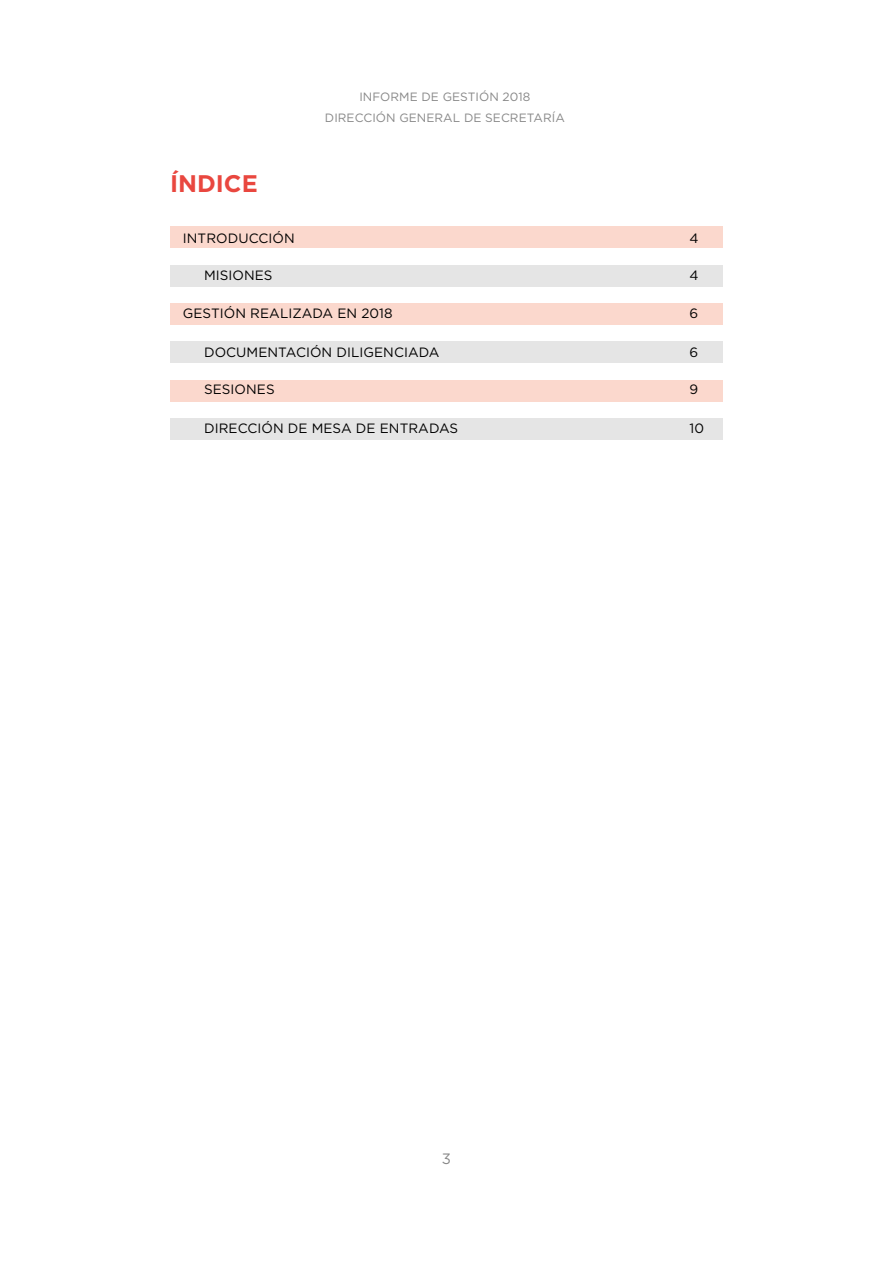
<style>
.page{position:relative;width:893px;height:1263px;background:#fff}
.page>*{position:absolute;margin:0;border:0;box-sizing:border-box;transform-origin:0 0}
.t1{font:700 24px "Gotham";color:#e9473f}
.t2{font:15px "Gotham";color:#878787}
.t3{font:13.5px "Gotham";letter-spacing:.005em;color:#000}
.t4{font:12px/21px "Gotham";letter-spacing:.005em;color:#878787;text-align:center}
</style>
<div class="page">
<div style="left:170px;top:265px;width:553px;height:22px;background:#e5e5e5"></div>
<div style="left:170px;top:341px;width:553px;height:22px;background:#e5e5e5"></div>
<div style="left:170px;top:418px;width:553px;height:22px;background:#e5e5e5"></div>
<div style="left:170px;top:226px;width:553px;height:22px;background:#fbd8cd"></div>
<div style="left:170px;top:303px;width:553px;height:22px;background:#fbd8cd"></div>
<div style="left:170px;top:380px;width:553px;height:22px;background:#fbd8cd"></div>
<p class="t4" style="left:325px;top:86px;width:241px">INFORME DE GESTIÓN 2018<br>DIRECCIÓN GENERAL DE SECRETARÍA</p>
<h1 class="t1" style="left:170px;top:167px;width:89px">ÍNDICE</h1>
<p class="t3" style="left:183px;top:229px;width:113px">INTRODUCCIÓN</p>
<p class="t3" style="left:204px;top:267px;width:70px">MISIONES</p>
<p class="t3" style="left:183px;top:304px;width:211px">GESTIÓN REALIZADA EN 2018</p>
<p class="t3" style="left:204px;top:343px;width:237px">DOCUMENTACIÓN DILIGENCIADA</p>
<p class="t3" style="left:204px;top:381px;width:72px">SESIONES</p>
<p class="t3" style="left:204px;top:420px;width:256px">DIRECCIÓN DE MESA DE ENTRADAS</p>
<p class="t3" style="left:689px;top:229px;width:11px">4</p>
<p class="t3" style="left:689px;top:267px;width:11px">4</p>
<p class="t3" style="left:689px;top:304px;width:10px">6</p>
<p class="t3" style="left:689px;top:343px;width:10px">6</p>
<p class="t3" style="left:689px;top:381px;width:10px">9</p>
<p class="t3" style="left:689px;top:420px;width:16px">10</p>
<p class="t2" style="left:442px;top:1149px;width:11px">3</p>
</div>
